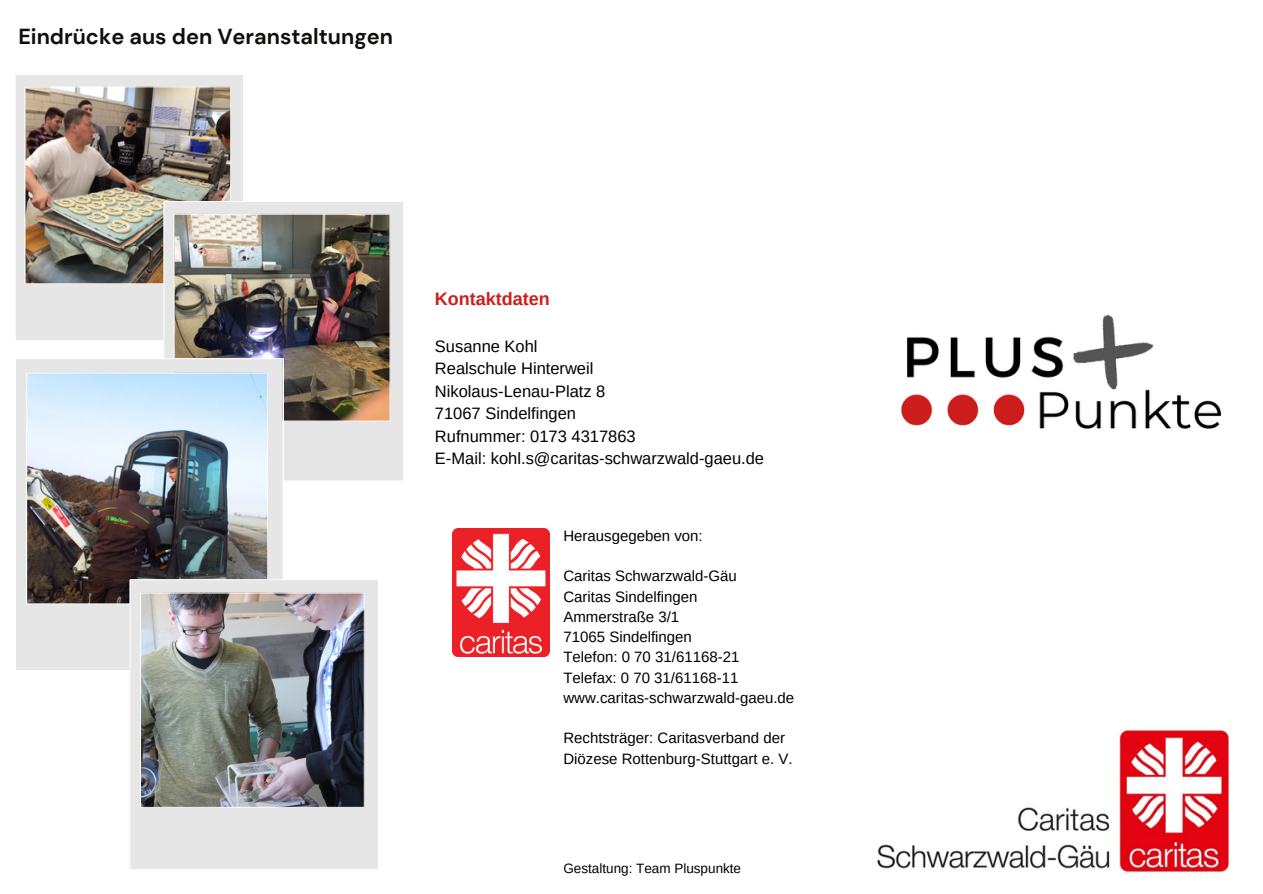
<style>
.page{position:relative;width:1263px;height:894px;background:#fff}
.page>*{position:absolute;margin:0;border:0;box-sizing:border-box;transform-origin:0 0}
.t1{font:700 21.75px "DM Sans";color:#100f0d}
.t2{font:700 18px "Arimo";color:#cc1e1c}
.t3{font:16.5px/22.5px "Arimo";color:#000}
.t4{font:15px/20.2px "Arimo";color:#000}
.t5{font:13.5px "Arimo";color:#000}
</style>
<div class="page">
<img style="left:453px;top:528px;width:97px;height:128px">
<img style="left:877px;top:730px;width:353px;height:143px">
<img style="left:901px;top:314px;width:321px;height:115px">
<img style="left:16px;top:75px;width:227px;height:265px">
<img style="left:164px;top:201px;width:239px;height:279px">
<img style="left:16px;top:358px;width:268px;height:312px">
<img style="left:130px;top:579px;width:248px;height:290px">
<h1 class="t1" style="left:18px;top:22px;width:376px">Eindrücke aus den Veranstaltungen</h1>
<p class="t2" style="left:435px;top:289px;width:116px">Kontaktdaten</p>
<p class="t3" style="left:435px;top:335px;width:331px">Susanne Kohl<br>Realschule Hinterweil<br>Nikolaus-Lenau-Platz 8<br>71067 Sindelfingen<br>Rufnummer: 0173 4317863<br>E-Mail: kohl.s@caritas-schwarzwald-gaeu.de</p>
<p class="t4" style="left:563px;top:525px;width:141px">Herausgegeben von:</p>
<p class="t4" style="left:563px;top:566px;width:232px">Caritas Schwarzwald-Gäu<br>Caritas Sindelfingen<br>Ammerstraße 3/1<br>71065 Sindelfingen<br>Telefon: 0 70 31/61168-21<br>Telefax: 0 70 31/61168-11 www.caritas-schwarzwald-gaeu.de</p>
<p class="t4" style="left:563px;top:728px;width:231px">Rechtsträger: Caritasverband der<br>Diözese Rottenburg-Stuttgart e. V.</p>
<p class="t5" style="left:563px;top:860px;width:179px">Gestaltung: Team Pluspunkte</p>
</div>
